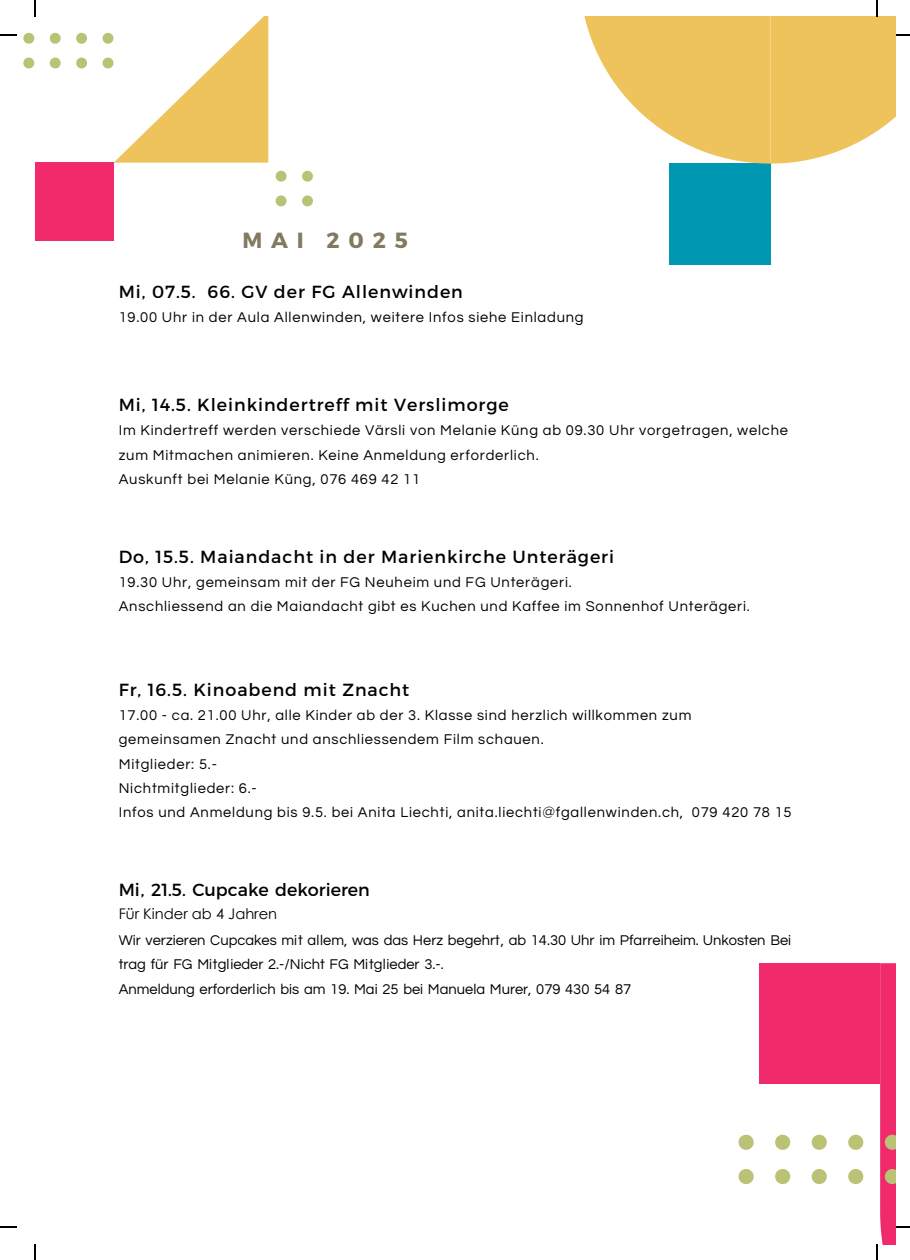
<style>
.page{position:relative;width:910px;height:1260px;background:#fff}
.page>*{position:absolute;margin:0;border:0;box-sizing:border-box;transform-origin:0 0}
.t1{font:700 22px "Montserrat";letter-spacing:.4em;color:#827a5f}
.t2{font:17.6px "Montserrat";letter-spacing:.055em;color:#000}
.t3{font:17.6px "Montserrat";color:#000}
.t4{font:14.6px/24.4px "Questrial";letter-spacing:.055em;color:#000}
.t5{font:14.6px/24.8px "Questrial";color:#000}
.s1{font-family:"Century Gothic"}
</style>
<div class="page">
<svg style="left:738px;top:1134px;width:15px;height:15px"></svg>
<svg style="left:775px;top:1134px;width:15px;height:15px"></svg>
<svg style="left:811px;top:1134px;width:15px;height:15px"></svg>
<svg style="left:848px;top:1134px;width:15px;height:15px"></svg>
<svg style="left:738px;top:1169px;width:15px;height:14px"></svg>
<svg style="left:775px;top:1169px;width:15px;height:14px"></svg>
<svg style="left:811px;top:1169px;width:15px;height:14px"></svg>
<svg style="left:848px;top:1169px;width:15px;height:14px"></svg>
<div style="left:759px;top:962px;width:121px;height:121px;background:#f12a6c"></div>
<div style="left:36px;top:163px;width:78px;height:77px;background:#f12a6c"></div>
<svg style="left:23px;top:58px;width:11px;height:10px"></svg>
<svg style="left:50px;top:58px;width:11px;height:10px"></svg>
<svg style="left:76px;top:58px;width:11px;height:10px"></svg>
<svg style="left:276px;top:195px;width:10px;height:11px"></svg>
<svg style="left:302px;top:195px;width:11px;height:11px"></svg>
<svg style="left:276px;top:171px;width:10px;height:11px"></svg>
<svg style="left:302px;top:171px;width:11px;height:11px"></svg>
<svg style="left:23px;top:33px;width:11px;height:11px"></svg>
<svg style="left:50px;top:33px;width:11px;height:11px"></svg>
<svg style="left:76px;top:33px;width:11px;height:11px"></svg>
<svg style="left:103px;top:16px;width:165px;height:147px"></svg>
<div style="left:669px;top:163px;width:101px;height:102px;background:#0097b2"></div>
<svg style="left:34px;top:0;width:2px;height:16px"></svg>
<svg style="left:0;top:34px;width:16px;height:2px"></svg>
<svg style="left:584px;top:0;width:326px;height:163px"></svg>
<svg style="left:34px;top:1244px;width:2px;height:15px"></svg>
<svg style="left:0;top:1226px;width:16px;height:1px"></svg>
<svg style="left:876px;top:962px;width:34px;height:297px"></svg>
<p class="t1" style="left:242px;top:226px;width:167px">MAI 2025</p>
<p class="t2" style="left:119px;top:280px;width:346px">Mi, 07.5. 66. GV der FG Allenwinden</p>
<p class="t4" style="left:119px;top:305px;width:466px">19.00 Uhr in der Aula Allenwinden, weitere Infos siehe Einladung</p>
<p class="t2" style="left:119px;top:393px;width:391px">Mi, 14.5. Kleinkindertreff mit Verslimorge</p>
<p class="t4" style="left:119px;top:418px;width:670px">Im Kindertreff werden verschiede Värsli von Melanie Küng ab 09.30 Uhr vorgetragen, welche zum Mitmachen animieren. Keine Anmeldung erforderlich.<br>Auskunft bei Melanie Küng, 076 469 42 11</p>
<p class="t2" style="left:119px;top:545px;width:497px">Do, 15.5. Maiandacht in der Marienkirche Unterägeri</p>
<p class="t4" style="left:119px;top:570px;width:632px">19.30 Uhr, gemeinsam mit der FG Neuheim und FG Unterägeri.<br>Anschliessend an die Maiandacht gibt es Kuchen und Kaffee im Sonnenhof Unterägeri.</p>
<p class="t2" style="left:119px;top:678px;width:292px">Fr, 16.5. Kinoabend mit Znacht</p>
<p class="t4" style="left:119px;top:703px;width:674px">17.00 - ca. 21.00 Uhr, alle Kinder ab der 3. Klasse sind herzlich willkommen zum gemeinsamen Znacht und anschliessendem Film schauen.<br>Mitglieder: 5.-<br>Nichtmitglieder: 6.-<br>Infos und Anmeldung bis 9.5. bei Anita Liechti, anita.liechti@fgallenwinden.ch, 079 420 78 15</p>
<p class="t3" style="left:119px;top:878px;width:252px">Mi, 21.5. Cupcake dekorieren</p>
<p class="t5" style="left:119px;top:902px;width:674px"><span class="s1">Für Kinder ab 4 Jahren<br></span>Wir verzieren Cupcakes mit allem, was das Herz begehrt, ab 14.30 Uhr im Pfarreiheim. Unkosten Bei trag für FG Mitglieder 2.-/Nicht FG Mitglieder 3.-.<br>Anmeldung erforderlich bis am 19. Mai 25 bei Manuela Murer, 079 430 54 87</p>
</div>
